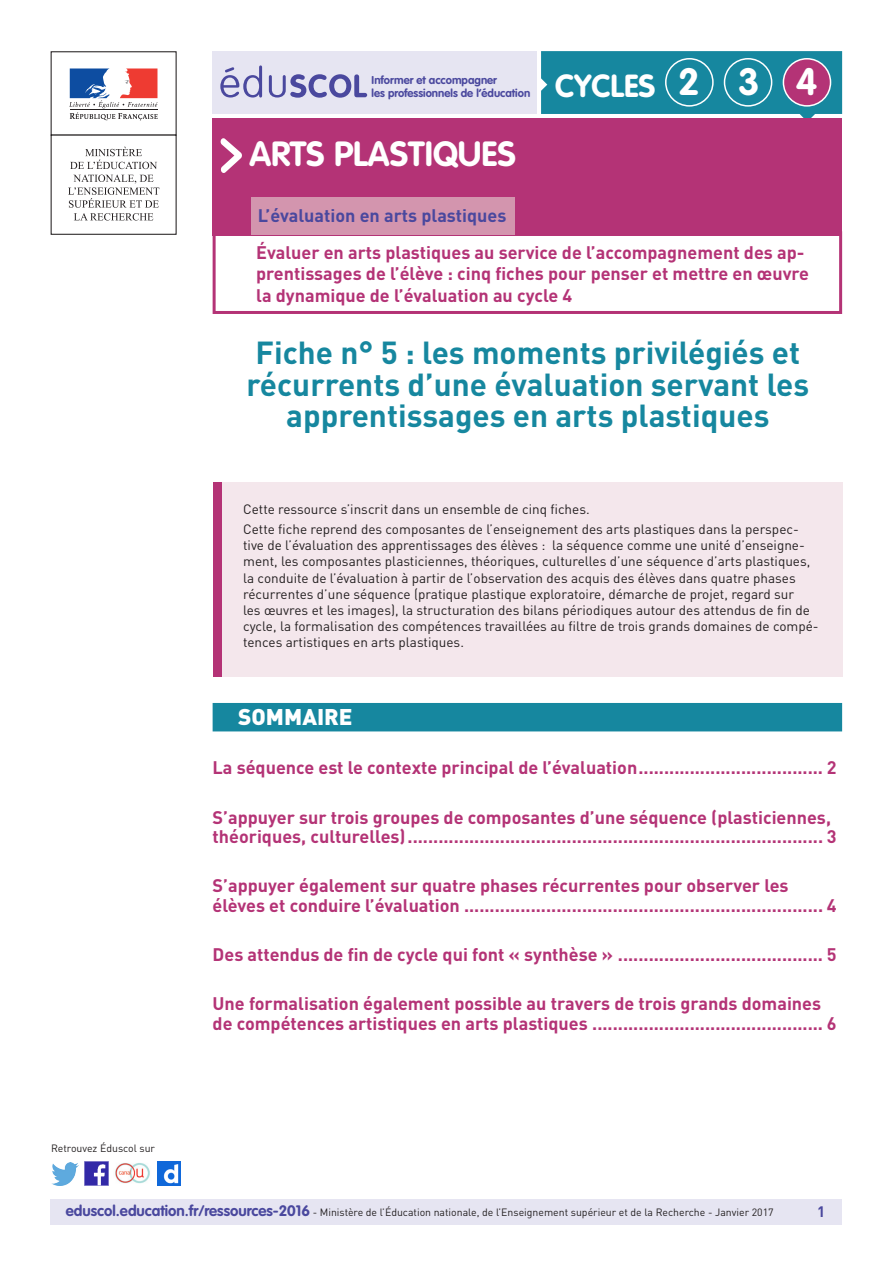
<style>
.page{position:relative;width:893px;height:1263px;background:#fff}
.page>*{position:absolute;margin:0;border:0;box-sizing:border-box;transform-origin:0 0}
.t1{font:700 37.5px "VAG Rounded Std";color:#fff}
._01_Nom_de_la_discip{font:700 34.5px "VAG Rounded Std";color:#fff}
._01_Titre_de_la_fich{font:700 31.5px/31.5px "DIN Pro";color:#16879f;text-align:center}
.t2{font:700 31.5px "VAG Rounded Std";color:#fff}
._01_Sommaire_cartouc{font:900 22.5px "DIN Pro";color:#fff}
._02_Sommaire_Titre_f{font:700 18px/19.5px "DIN Pro";color:#b43376}
._03_Sous-catégorie-r{font:700 18px/21.6px "DIN Pro";color:#b43376}
.t3{font:700 18px "DIN Pro";color:#4a489e}
.t4{font:700 15px "DIN Pro";color:#4a489e}
._01_Texte_info_conte{font:13.5px/16.2px "DIN Pro";color:#231f20}
.t5{font:700 11.25px/13.5px "VAG Rounded Std";color:#4a489e}
.t6{font:10.5px "DIN Pro";color:#231f20}
.s1{font-family:"VAG Rounded Std";font-weight:700;font-size:15px;color:#4a489e}
</style>
<div class="page">
<div style="left:213px;top:51px;width:324px;height:63px;background:#e6e5f2"></div>
<svg style="left:220px;top:65px;width:147px;height:33px"></svg>
<div style="left:51px;top:51px;width:126px;height:85px;border:1px solid #231f20"></div>
<svg style="left:69px;top:68px;width:89px;height:52px"></svg>
<hr style="left:70px;top:109px;width:87px;height:1px;background:#231f20">
<svg style="left:70px;top:147px;width:87px;height:22px"></svg>
<svg style="left:68px;top:175px;width:91px;height:46px"></svg>
<svg style="left:541px;top:51px;width:301px;height:67px"></svg>
<div style="left:665px;top:58px;width:49px;height:49px;border:2px solid #fff;border-radius:50%"></div>
<div style="left:724px;top:59px;width:48px;height:47px;background:#16879f;border-radius:50%"></div>
<div style="left:724px;top:58px;width:48px;height:49px;border:2px solid #fff;border-radius:50%"></div>
<div style="left:783px;top:59px;width:47px;height:47px;background:#b43376;border-radius:50%"></div>
<div style="left:783px;top:58px;width:48px;height:49px;border:2px solid #fff;border-radius:50%"></div>
<div style="left:50px;top:1199px;width:791px;height:26px;background:#e6e5f2"></div>
<img style="left:85px;top:1162px;width:23px;height:23px">
<img style="left:51px;top:1163px;width:28px;height:22px">
<img style="left:158px;top:1162px;width:22px;height:23px">
<img style="left:115px;top:1163px;width:35px;height:21px">
<div style="left:213px;top:231px;width:629px;height:83px;border:3px solid #b43376"></div>
<div style="left:213px;top:118px;width:629px;height:118px;background:#b43376"></div>
<div style="left:251px;top:197px;width:264px;height:38px;background:#d395ae"></div>
<svg style="left:220px;top:138px;width:22px;height:35px"></svg>
<div style="left:213px;top:482px;width:630px;height:194px;background:#f4e7ec"></div>
<div style="left:213px;top:482px;width:9px;height:194px;background:#b43376"></div>
<div style="left:213px;top:703px;width:629px;height:28px;background:#16879f"></div>
<p class="t5" style="left:372px;top:74px;width:160px">Informer et accompagner<br>les professionnels de l’éducation</p>
<p class="t2" style="left:555px;top:67px;width:102px">CYCLES</p>
<p class="t1" style="left:678px;top:60px;width:23px">2</p>
<p class="t1" style="left:738px;top:60px;width:23px">3</p>
<p class="t1" style="left:796px;top:60px;width:23px">4</p>
<p class="_01_Nom_de_la_discip" style="left:249px;top:133px;width:268px">ARTS PLASTIQUES</p>
<p class="t3" style="left:258px;top:204px;width:250px">L’évaluation en arts plastiques</p>
<p class="_03_Sous-catégorie-r" style="left:256px;top:241px;width:554px">Évaluer en arts plastiques au service de l’accompagnement des ap&shy;prentissages de l’élève : cinq fiches pour penser et mettre en œuvre la dynamique de l’évaluation au cycle 4</p>
<p class="_01_Titre_de_la_fich" style="left:247px;top:336px;width:564px">Fiche n° 5 : les moments privilégiés et récurrents d’une évaluation servant les apprentissages en arts plastiques</p>
<p class="_01_Texte_info_conte" style="left:243px;top:500px;width:348px">Cette ressource s’inscrit dans un ensemble de cinq fiches.</p>
<p class="_01_Texte_info_conte" style="left:243px;top:521px;width:577px">Cette fiche reprend des composantes de l’enseignement des arts plastiques dans la perspec&shy;tive de l’évaluation des apprentissages des élèves : la séquence comme une unité d’enseigne&shy;ment, les composantes plasticiennes, théoriques, culturelles d’une séquence d’arts plastiques, la conduite de l’évaluation à partir de l’observation des acquis des élèves dans quatre phases récurrentes d’une séquence (pratique plastique exploratoire, démarche de projet, regard sur<br>les œuvres et les images), la structuration des bilans périodiques autour des attendus de fin de cycle, la formalisation des compétences travaillées au filtre de trois grands domaines de compé&shy;tences artistiques en arts plastiques.</p>
<p class="t6" style="left:51px;top:1141px;width:106px">Retrouvez Éduscol sur</p>
<p class="_01_Sommaire_cartouc" style="left:238px;top:702px;width:116px">SOMMAIRE</p>
<p class="_02_Sommaire_Titre_f" style="left:213px;top:757px;width:625px">La séquence est le contexte principal de l’évaluation.................................... 2</p>
<p class="_02_Sommaire_Titre_f" style="left:213px;top:807px;width:625px">S’appuyer sur trois groupes de composantes d’une séquence (plasticiennes, théoriques, culturelles)................................................................................. 3</p>
<p class="_02_Sommaire_Titre_f" style="left:213px;top:875px;width:625px">S’appuyer également sur quatre phases récurrentes pour observer les élèves et conduire l’évaluation ...................................................................... 4</p>
<p class="_02_Sommaire_Titre_f" style="left:213px;top:944px;width:625px">Des attendus de fin de cycle qui font « synthèse » ........................................ 5</p>
<p class="_02_Sommaire_Titre_f" style="left:213px;top:993px;width:625px">Une formalisation également possible au travers de trois grands domaines de compétences artistiques en arts plastiques ............................................. 6</p>
<p class="t6" style="left:66px;top:1205px;width:709px"><span class="s1">eduscol.education.fr/ressources-2016</span> - Ministère de l’Éducation nationale, de l’Enseignement supérieur et de la Recherche - Janvier 2017</p>
<p class="t4" style="left:817px;top:1201px;width:10px">1</p>
</div>
